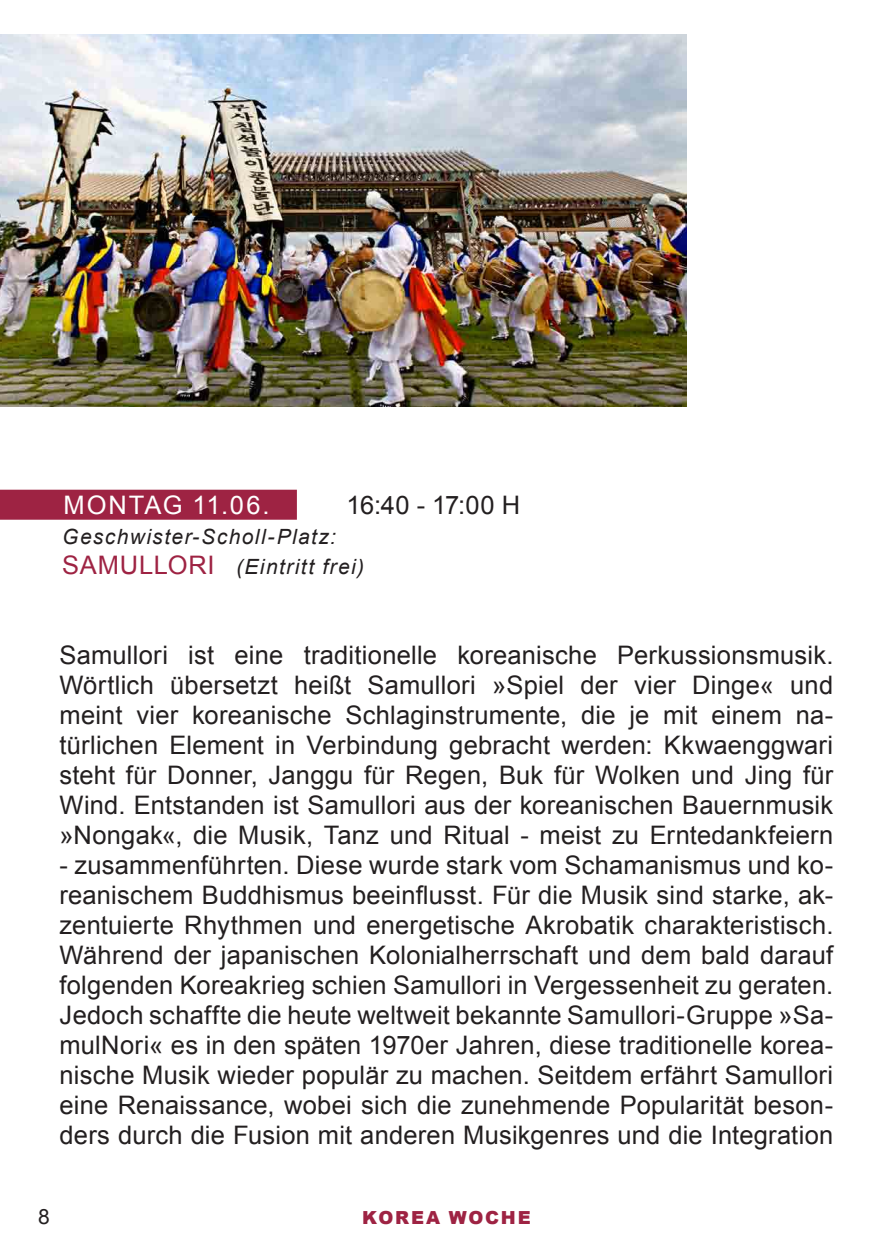
<style>
.page{position:relative;width:893px;height:1259px;background:#fff}
.page>*{position:absolute;margin:0;border:0;box-sizing:border-box;transform-origin:0 0}
.t1{font:25.5px/30px "Arial";letter-spacing:.01em;color:#231f20;text-align:justify}
.t2{font:25.5px "Arial";letter-spacing:.08em;color:#fff}
.t3{font:25.5px "Arial";color:#9e2343}
.t4{font:italic 21px "Arial";letter-spacing:.065em;color:#231f20}
.t5{font:21px "Arial";color:#231f20}
.t6{font:900 18px "Arial";letter-spacing:.1em;color:#9e2343}
.s1{font-style:normal;font-size:25.5px;color:#9e2343}
</style>
<div class="page">
<img style="left:0;top:35px;width:687px;height:372px">
<div style="left:0;top:490px;width:297px;height:30px;background:#9e2343"></div>
<p class="t2" style="left:64px;top:488px;width:64px">Montag</p>
<p class="t2" style="left:193px;top:488px;width:78px">11.06.</p>
<p class="t1" style="left:346px;top:490px;width:171px">16:40 - 17:00 h</p>
<p class="t4" style="left:62px;top:523px;width:275px">Geschwister-Scholl-Platz:</p>
<p class="t3" style="left:62px;top:548px;width:37px">Samull</p>
<p class="t4" style="left:168px;top:553px;width:198px"><span class="s1">ori</span> (Eintritt frei)</p>
<p class="t1" style="left:60px;top:640px;width:776px">Samullori ist eine traditionelle koreanische Perkussionsmusik.<br>Wörtlich übersetzt heißt Samullori »Spiel der vier Dinge« und meint vier koreanische Schlaginstrumente, die je mit einem na&shy;türlichen Element in Verbindung gebracht werden: Kkwaenggwari steht für Donner, Janggu für Regen, Buk für Wolken und Jing für Wind. Entstanden ist Samullori aus der koreanischen Bauernmusik »Nongak«, die Musik, Tanz und Ritual - meist zu Erntedankfeiern</p>
<p class="t1" style="left:60px;top:850px;width:775px">- zusammenführten. Diese wurde stark vom Schamanismus und ko&shy;reanischem Buddhismus beeinflusst. Für die Musik sind starke, ak&shy;zentuierte Rhythmen und energetische Akrobatik charakteristisch.<br>Während der japanischen Kolonialherrschaft und dem bald darauf folgenden Koreakrieg schien Samullori in Vergessenheit zu geraten.<br>Jedoch schaffte die heute weltweit bekannte Samullori-Gruppe »Sa&shy;mulNori« es in den späten 1970er Jahren, diese traditionelle korea&shy;nische Musik wieder populär zu machen. Seitdem erfährt Samullori eine Renaissance, wobei sich die zunehmende Popularität beson&shy;ders durch die Fusion mit anderen Musikgenres und die Integration</p>
<p class="t5" style="left:38px;top:1203px;width:13px">8</p>
<p class="t6" style="left:362px;top:1204px;width:170px">KOREA WOCHE</p>
</div>
